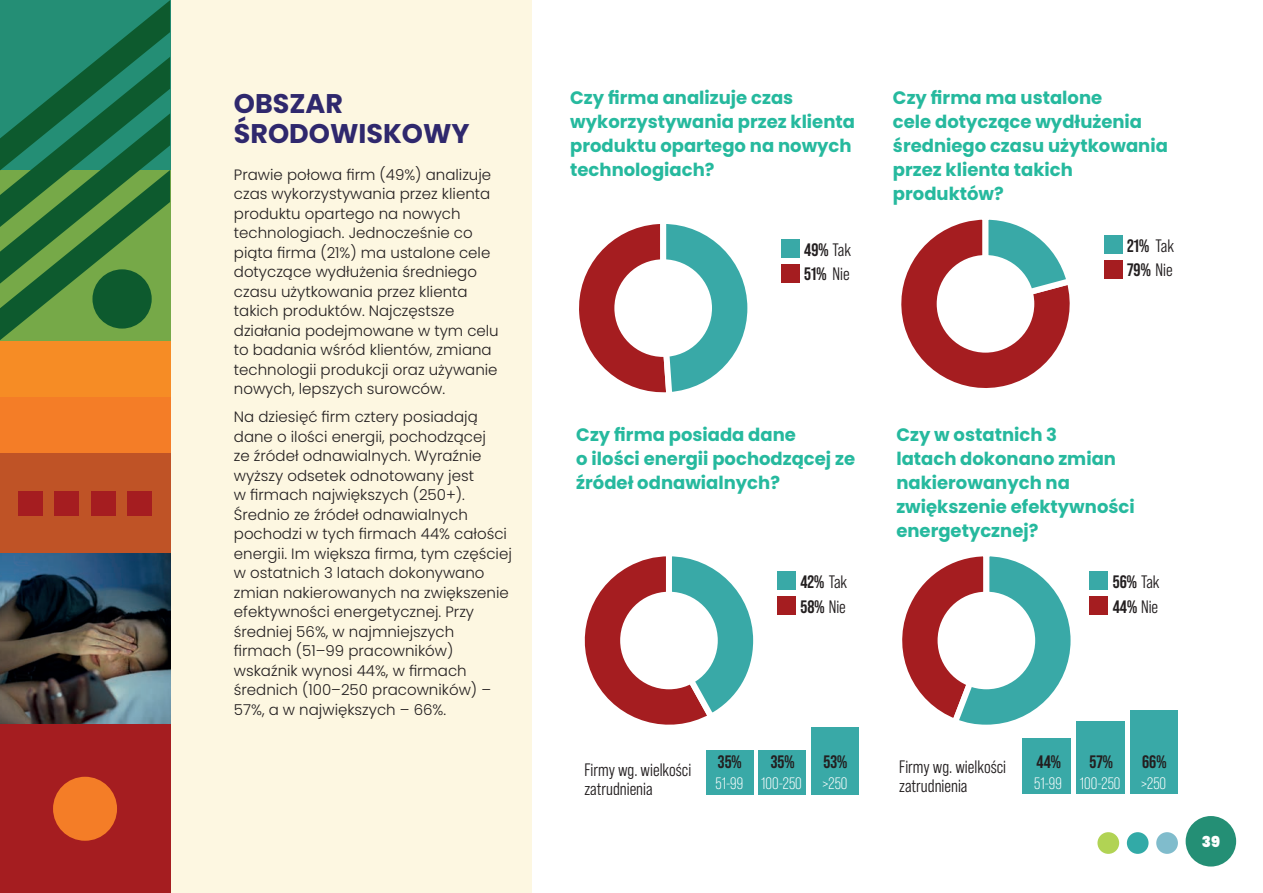
<style>
.page{position:relative;width:1263px;height:893px;background:#fff}
.page>*{position:absolute;margin:0;border:0;box-sizing:border-box;transform-origin:0 0}
.t1{font:700 27px/30px "Poppins";color:#2f286d}
.t2{font:700 18px/24px "Poppins";color:#26b99e}
.t3{font:700 18px/24.6px "Bebas Neue Pro";color:#231f20}
.t4{font:18px/18.6px "Bebas Neue Pro Middle";color:#231f20}
.t5{font:16.5px "Bebas Neue Pro";color:#fff}
.t6{font:300 15px/19.5px "Poppins";color:#231f20}
.t7{font:900 15px "Poppins";color:#fff}
.s1{font-family:"Bebas Neue Pro Middle";font-weight:400}
</style>
<div class="page">
<div style="left:170px;top:0;width:361px;height:893px;background:#fdf7e1"></div>
<div style="left:0;top:340px;width:170px;height:57px;background:#f68c25"></div>
<div style="left:0;top:397px;width:170px;height:56px;background:#f47d27"></div>
<div style="left:0;top:453px;width:170px;height:100px;background:#bf5326"></div>
<div style="left:0;top:724px;width:170px;height:169px;background:#a51d20"></div>
<div style="left:53px;top:777px;width:64px;height:64px;background:#f47d27;border-radius:50%"></div>
<img style="left:0;top:554px;width:170px;height:170px">
<div style="left:18px;top:491px;width:24px;height:24px;background:#a51d20"></div>
<div style="left:55px;top:491px;width:24px;height:24px;background:#a51d20"></div>
<div style="left:91px;top:491px;width:24px;height:24px;background:#a51d20"></div>
<div style="left:128px;top:491px;width:24px;height:24px;background:#a51d20"></div>
<svg style="left:0;top:0;width:170px;height:340px;background:#31804c"></svg>
<div style="left:92px;top:269px;width:60px;height:60px;background:#0d5a2e;border-radius:50%"></div>
<div style="left:781px;top:239px;width:19px;height:19px;background:#39a9a7"></div>
<div style="left:781px;top:264px;width:19px;height:19px;background:#a51d20"></div>
<svg style="left:579px;top:224px;width:169px;height:169px"></svg>
<div style="left:614px;top:259px;width:98px;height:98px;background:#fff;border-radius:50%"></div>
<div style="left:1104px;top:235px;width:19px;height:19px;background:#39a9a7"></div>
<div style="left:1104px;top:260px;width:19px;height:18px;background:#a51d20"></div>
<svg style="left:901px;top:219px;width:169px;height:169px"></svg>
<div style="left:937px;top:255px;width:97px;height:98px;background:#fff;border-radius:50%"></div>
<div style="left:777px;top:571px;width:19px;height:19px;background:#39a9a7"></div>
<div style="left:777px;top:596px;width:19px;height:19px;background:#a51d20"></div>
<svg style="left:584px;top:556px;width:170px;height:169px"></svg>
<div style="left:620px;top:592px;width:98px;height:97px;background:#fff;border-radius:50%"></div>
<div style="left:811px;top:727px;width:48px;height:67px;background:#39a9a7"></div>
<div style="left:759px;top:750px;width:47px;height:44px;background:#39a9a7"></div>
<div style="left:706px;top:750px;width:47px;height:44px;background:#39a9a7"></div>
<div style="left:1130px;top:710px;width:48px;height:84px;background:#39a9a7"></div>
<div style="left:1076px;top:721px;width:49px;height:73px;background:#39a9a7"></div>
<div style="left:1022px;top:738px;width:49px;height:56px;background:#39a9a7"></div>
<div style="left:1089px;top:571px;width:19px;height:19px;background:#39a9a7"></div>
<div style="left:1089px;top:596px;width:19px;height:19px;background:#a51d20"></div>
<svg style="left:902px;top:556px;width:169px;height:169px"></svg>
<div style="left:937px;top:592px;width:98px;height:97px;background:#fff;border-radius:50%"></div>
<div style="left:1185px;top:816px;width:51px;height:50px;background:#248f75;border-radius:50%"></div>
<div style="left:1156px;top:832px;width:22px;height:22px;background:#80bccc;border-radius:50%"></div>
<div style="left:1127px;top:832px;width:21px;height:22px;background:#32aaa7;border-radius:50%"></div>
<div style="left:1097px;top:832px;width:22px;height:22px;background:#b1d354;border-radius:50%"></div>
<h1 class="t1" style="left:234px;top:89px;width:237px">OBSZAR<br>ŚRODOWISKOWY</h1>
<p class="t6" style="left:234px;top:165px;width:266px">Prawie połowa firm (49%) analizuje czas wykorzystywania przez klienta produktu opartego na nowych technologiach. Jednocześnie co piąta firma (21%) ma ustalone cele dotyczące wydłużenia średniego czasu użytkowania przez klienta takich produktów. Najczęstsze działania podejmowane w tym celu to badania wśród klientów, zmiana technologii produkcji oraz używanie nowych, lepszych surowców.</p>
<p class="t6" style="left:234px;top:407px;width:280px">Na dziesięć firm cztery posiadają dane o ilości energii, pochodzącej<br>ze źródeł odnawialnych. Wyraźnie wyższy odsetek odnotowany jest<br>w firmach największych (250+).<br>Średnio ze źródeł odnawialnych pochodzi w tych firmach 44% całości energii. Im większa firma, tym częściej w ostatnich 3 latach dokonywano zmian nakierowanych na zwiększenie efektywności energetycznej. Przy średniej 56%, w najmniejszych firmach (51–99 pracowników) wskaźnik wynosi 44%, w firmach średnich (100–250 pracowników) – 57%, a w największych – 66%.</p>
<p class="t2" style="left:570px;top:86px;width:286px">Czy firma analizuje czas wykorzystywania przez klienta produktu opartego na nowych technologiach?</p>
<p class="t2" style="left:893px;top:86px;width:276px">Czy firma ma ustalone<br>cele dotyczące wydłużenia średniego czasu użytkowania przez klienta takich produktów?</p>
<p class="t3" style="left:804px;top:237px;width:49px">49% <span class="s1">Tak<br></span>51% <span class="s1">Nie</span></p>
<p class="t3" style="left:1127px;top:233px;width:49px">21% <span class="s1">Tak<br></span>79% <span class="s1">Nie</span></p>
<p class="t2" style="left:576px;top:422px;width:280px">Czy firma posiada dane<br>o ilości energii pochodzącej ze źródeł odnawialnych?</p>
<p class="t2" style="left:896px;top:422px;width:240px">Czy w ostatnich 3<br>latach dokonano zmian nakierowanych na zwiększenie efektywności energetycznej?</p>
<p class="t3" style="left:800px;top:569px;width:49px">42% <span class="s1">Tak<br></span>58% <span class="s1">Nie</span></p>
<p class="t3" style="left:1113px;top:569px;width:49px">56% <span class="s1">Tak<br></span>44% <span class="s1">Nie</span></p>
<p class="t4" style="left:584px;top:760px;width:108px">Firmy wg. wielkości zatrudnienia</p>
<p class="t3" style="left:718px;top:749px;width:25px">35%</p>
<p class="t3" style="left:771px;top:749px;width:25px">35%</p>
<p class="t3" style="left:823px;top:749px;width:25px">53%</p>
<p class="t5" style="left:715px;top:774px;width:134px">51-99 100-250 &gt;250</p>
<p class="t4" style="left:899px;top:758px;width:108px">Firmy wg. wielkości zatrudnienia</p>
<p class="t3" style="left:1036px;top:749px;width:26px">44%</p>
<p class="t3" style="left:1089px;top:749px;width:25px">57%</p>
<p class="t3" style="left:1142px;top:749px;width:26px">66%</p>
<p class="t5" style="left:1034px;top:774px;width:134px">51-99 100-250 &gt;250</p>
<p class="t7" style="left:1202px;top:833px;width:20px">39</p>
</div>
